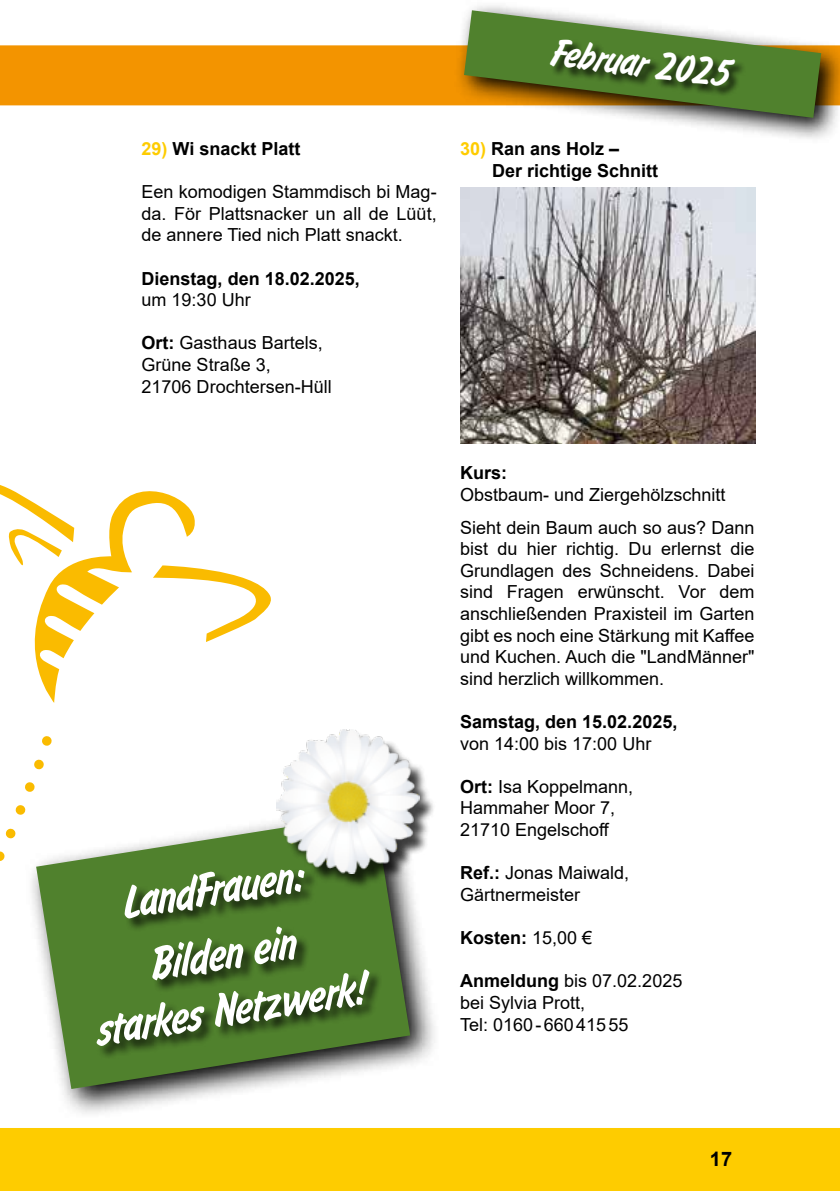
<style>
.page{position:relative;width:840px;height:1191px;background:#fff}
.page>*{position:absolute;margin:0;border:0;box-sizing:border-box;transform-origin:0 0}
.t1{font:50px/65.2px "Flash D Ligh";color:#fff;text-align:center}
.t2{font:42px "Flash D Ligh";color:#fff}
.t3{font:700 20px "Arial";color:#000}
.t4{font:18px/21.6px "Arial";color:#000}
.t5{font:700 18px/21.6px "Arial";color:#000}
.s1{color:#fecc00}
.s2{font-weight:700}
.s3{font-weight:400}
</style>
<div class="page">
<div style="left:0;top:45px;width:839px;height:60px;background:#f39400"></div>
<div style="left:0;top:1128px;width:839px;height:63px;background:#fecc00"></div>
<svg style="left:454px;top:5px;width:385px;height:134px"></svg>
<svg style="left:463px;top:10px;width:357px;height:108px"></svg>
<div style="left:549px;top:39px;width:197px;height:58px;background:#000;opacity:.75"></div>
<svg style="left:197px;top:568px;width:74px;height:74px"></svg>
<svg style="left:0;top:485px;width:14px;height:69px"></svg>
<svg style="left:14px;top:491px;width:183px;height:212px"></svg>
<svg style="left:42px;top:736px;width:10px;height:10px"></svg>
<svg style="left:34px;top:759px;width:10px;height:10px"></svg>
<svg style="left:25px;top:782px;width:10px;height:10px"></svg>
<svg style="left:15px;top:805px;width:10px;height:10px"></svg>
<svg style="left:5px;top:828px;width:11px;height:11px"></svg>
<svg style="left:0;top:851px;width:5px;height:10px"></svg>
<img style="left:460px;top:187px;width:294px;height:256px">
<svg style="left:25px;top:808px;width:410px;height:306px"></svg>
<svg style="left:36px;top:813px;width:374px;height:276px"></svg>
<div style="left:96px;top:869px;width:287px;height:191px;background:#000;opacity:.75"></div>
<div style="left:278px;top:732px;width:158px;height:158px;background:#000;opacity:.75"></div>
<img style="left:276px;top:729px;width:144px;height:144px">
<p class="t5" style="left:141px;top:138px;width:160px"><span class="s1">29)</span> Wi snackt Platt</p>
<p class="t4" style="left:141px;top:181px;width:296px;text-align:justify">Een komodigen Stammdisch bi Mag&shy;da. För Plattsnacker un all de Lüüt, de annere Tied nich Platt snackt.</p>
<p class="t5" style="left:141px;top:268px;width:220px">Dienstag, den 18.02.2025,</p>
<p class="t4" style="left:141px;top:289px;width:111px">um 19:30 Uhr</p>
<p class="t4" style="left:141px;top:332px;width:192px"><span class="s2">Ort:</span> Gasthaus Bartels,<br>Grüne Straße 3,<br>21706 Drochtersen-Hüll</p>
<h2 class="t2" style="left:554px;top:29px;width:181px;rotate:7deg">Februar 2025</h2>
<p class="t5" style="left:492px;top:138px;width:168px;text-indent:-32px"><span class="s1">30)</span> Ran ans Holz –<br>Der richtige Schnitt</p>
<h1 class="t1" style="left:118px;top:871px;width:184px;rotate:-9deg">LandFrauen:<br>Bilden ein</h1>
<h1 class="t1" style="left:92px;top:998px;width:274px;rotate:-9deg">starkes Netzwerk!</h1>
<p class="t5" style="left:460px;top:462px;width:48px">Kurs:</p>
<p class="t4" style="left:460px;top:478px;width:296px;line-height:33px">Obstbaum- und Ziergehölzschnitt<br>Sieht dein Baum auch so aus? Dann</p>
<p class="t4" style="left:460px;top:538px;width:296px;text-align:justify">bist du hier richtig. Du erlernst die Grundlagen des Schneidens. Dabei sind Fragen erwünscht. Vor dem anschließenden Praxisteil im Garten gibt es noch eine Stärkung mit Kaffee und Kuchen. Auch die "LandMänner" sind herzlich willkommen.</p>
<p class="t5" style="left:460px;top:711px;width:219px">Samstag, den 15.02.2025,</p>
<p class="t4" style="left:460px;top:732px;width:193px">von 14:00 bis 17:00 Uhr</p>
<p class="t4" style="left:460px;top:775px;width:175px"><span class="s2">Ort:</span> Isa Koppelmann,<br>Hammaher Moor 7,<br>21710 Engelschoff</p>
<p class="t4" style="left:460px;top:862px;width:171px"><span class="s2">Ref.:</span> Jonas Maiwald,<br>Gärtnermeister</p>
<p class="t5" style="left:460px;top:927px;width:134px">Kosten: <span class="s3">15,00 €</span></p>
<p class="t4" style="left:460px;top:970px;width:224px"><span class="s2">Anmeldung</span> bis 07.02.2025 bei Sylvia Prott,<br>Tel: 0160-66041555</p>
<p class="t3" style="left:709px;top:1145px;width:24px">17</p>
</div>
